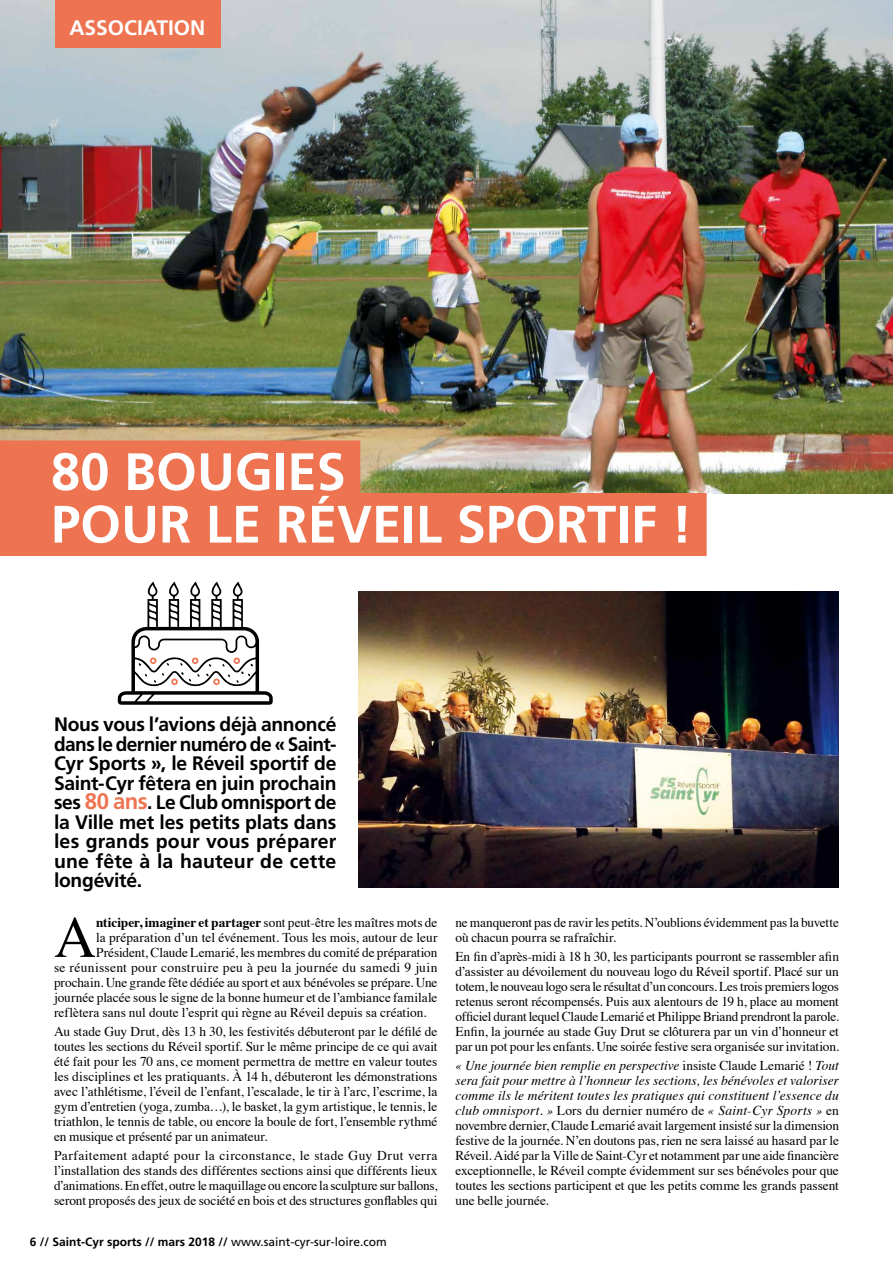
<style>
.page{position:relative;width:893px;height:1276px;background:#fff}
.page>*{position:absolute;margin:0;border:0;box-sizing:border-box;transform-origin:0 0}
.t1{font:58.8px "Times";color:#000}
.t2{font:700 52.5px/52.5px "Frutiger";color:#fff}
.t3{font:700 21px "Frutiger";color:#fff}
.t4{font:700 19.5px/19.5px "Frutiger";letter-spacing:.005em;color:#000;text-align:justify}
.t5{font:13.5px/15px "Times";color:#000;text-align:justify}
.t6{font:13.5px "Times";letter-spacing:.025em;color:#000}
.t7{font:700 12px "Frutiger";color:#000}
.s1{font-size:22.5px;color:#ee7451}
.s2{font-weight:700}
.s3{font-weight:400}
.s4{font-style:italic}
</style>
<div class="page">
<img style="left:0;top:0;width:893px;height:493px">
<div style="left:0;top:440px;width:360px;height:63px;background:#ee7451"></div>
<div style="left:0;top:493px;width:707px;height:63px;background:#ee7451"></div>
<img style="left:358px;top:591px;width:481px;height:296px">
<svg style="left:118px;top:581px;width:155px;height:124px"></svg>
<div style="left:55px;top:0;width:166px;height:47px;background:#ee7451"></div>
<h3 class="t3" style="left:69px;top:15px;width:138px">ASSOCIATION</h3>
<h2 class="t2" style="left:51px;top:446px;width:642px">80 BOUGIES<br>POUR LE RÉVEIL SPORTIF !</h2>
<p class="t4" style="left:54px;top:715px;width:284px">Nous vous l’avions déjà annoncé dans le dernier numéro de « Saint-Cyr Sports », le Réveil sportif de Saint-Cyr fêtera en juin prochain ses <span class="s1">80 ans</span>. Le Club omnisport de la Ville met les petits plats dans les grands pour vous préparer une fête à la hauteur de cette longévité.</p>
<h1 class="t1" style="left:54px;top:882px;width:44px">A</h1>
<p class="t5" style="left:96px;top:913px;width:343px"><span class="s2">nticiper, imaginer et partager</span> sont peut-être les maîtres mots de</p>
<p class="t5" style="left:96px;top:928px;width:343px">la préparation d’un tel événement. Tous les mois, autour de leur</p>
<p class="t5" style="left:96px;top:943px;width:343px">Président, Claude Lemarié, les membres du comité de préparation</p>
<p class="t6" style="left:54px;top:954px;width:385px">se réunissent pour construire peu à peu la journée du samedi 9 juin</p>
<p class="t5" style="left:54px;top:973px;width:385px">prochain. Une grande fête dédiée au sport et aux bénévoles se prépare. Une</p>
<p class="t5" style="left:54px;top:988px;width:385px">journée placée sous le signe de la bonne humeur et de l’ambiance familale</p>
<p class="t5" style="left:54px;top:1003px;width:374px">reflètera sans nul doute l’esprit qui règne au Réveil depuis sa création.</p>
<p class="t5" style="left:54px;top:1023px;width:385px">Au stade Guy Drut, dès 13 h 30, les festivités débuteront par le défilé de toutes les sections du Réveil sportif. Sur le même principe de ce qui avait été fait pour les 70 ans, ce moment permettra de mettre en valeur toutes les disciplines et les pratiquants. À 14 h, débuteront les démonstrations avec l’athlétisme, l’éveil de l’enfant, l’escalade, le tir à l’arc, l’escrime, la gym d’entretien (yoga, zumba…), le basket, la gym artistique, le tennis, le triathlon, le tennis de table, ou encore la boule de fort, l’ensemble rythmé en musique et présenté par un animateur.</p>
<p class="t5" style="left:54px;top:1147px;width:385px">Parfaitement adapté pour la circonstance, le stade Guy Drut verra l’installation des stands des différentes sections ainsi que différents lieux d’animations. En effet, outre le maquillage ou encore la sculpture sur ballons, seront proposés des jeux de société en bois et des structures gonflables qui</p>
<p class="t7" style="left:30px;top:1234px;width:358px">6 // Saint-Cyr sports // mars 2018 // <span class="s3">www.saint-cyr-sur-loire.com</span></p>
<p class="t5" style="left:455px;top:913px;width:385px">ne manqueront pas de ravir les petits. N’oublions évidemment pas la buvette où chacun pourra se rafraîchir.</p>
<p class="t5" style="left:455px;top:948px;width:385px">En fin d’après-midi à 18 h 30, les participants pourront se rassembler afin d’assister au dévoilement du nouveau logo du Réveil sportif. Placé sur un totem, le nouveau logo sera le résultat d’un concours. Les trois premiers logos retenus seront récompensés. Puis aux alentours de 19 h, place au moment officiel durant lequel Claude Lemarié et Philippe Briand prendront la parole.<br>Enfin, la journée au stade Guy Drut se clôturera par un vin d’honneur et par un pot pour les enfants. Une soirée festive sera organisée sur invitation.</p>
<p class="t5" style="left:455px;top:1057px;width:385px"><span class="s4">« Une journée bien remplie en perspective</span> insiste Claude Lemarié ! <span class="s4">Tout sera fait pour mettre à l’honneur les sections, les bénévoles et valoriser comme ils le méritent toutes les pratiques qui constituent l’essence du club omnisport. »</span> Lors du dernier numéro de <span class="s4">« Saint-Cyr Sports »</span> en novembre dernier, Claude Lemarié avait largement insisté sur la dimension festive de la journée. N’en doutons pas, rien ne sera laissé au hasard par le Réveil. Aidé par la Ville de Saint-Cyr et notamment par une aide financière exceptionnelle, le Réveil compte évidemment sur ses bénévoles pour que toutes les sections participent et que les petits comme les grands passent une belle journée.</p>
</div>
